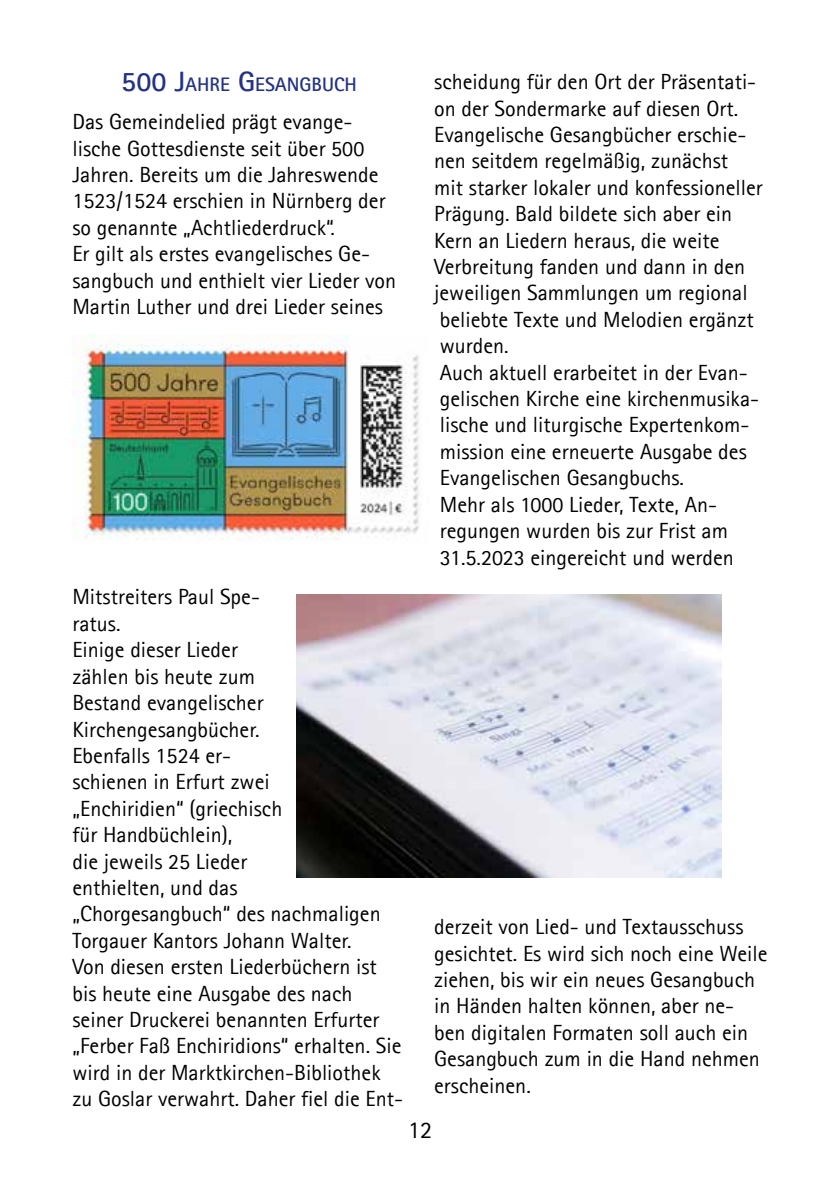
<style>
.page{position:relative;width:840px;height:1191px;background:#fff}
.page>*{position:absolute;margin:0;border:0;box-sizing:border-box;transform-origin:0 0}
.t1{font:24px "Agfa Rotis Sans Serif";color:#000}
.t2{font:22px/26.4px "Agfa Rotis Sans Serif";color:#000}
.t3{font:700 19.6px "Agfa Rotis Sans Serif";color:#243282}
.s1{font-size:28px}
</style>
<div class="page">
<img style="left:296px;top:594px;width:425px;height:283px">
<img style="left:72px;top:334px;width:347px;height:206px">
<p class="t3" style="left:121px;top:72px;width:237px"><span class="s1">500 J</span>AHRE <span class="s1">G</span>ESANGBUCH</p>
<p class="t2" style="left:72px;top:108px;width:325px">Das Gemeindelied prägt evange&shy;lische Gottesdienste seit über 500<br>Jahren. Bereits um die Jahreswende 1523/1524 erschien in Nürnberg der so genannte „Achtliederdruck“.<br>Er gilt als erstes evangelisches Ge&shy;sangbuch und enthielt vier Lieder von Martin Luther und drei Lieder seines</p>
<p class="t2" style="left:72px;top:583px;width:332px">Mitstreiters Paul Spe-<br>ratus.<br>Einige dieser Lieder<br>zählen bis heute zum<br>Bestand evangelischer<br>Kirchengesangbücher.<br>Ebenfalls 1524 er-<br>schienen in Erfurt zwei<br>„Enchiridien“ (griechisch<br>für Handbüchlein),<br>die jeweils 25 Lieder<br>enthielten, und das<br>„Chorgesangbuch“ des nachmaligen<br>Torgauer Kantors Johann Walter.<br>Von diesen ersten Liederbüchern ist bis heute eine Ausgabe des nach seiner Druckerei benannten Erfurter „Ferber Faß Enchiridions“ erhalten. Sie wird in der Marktkirchen-Bibliothek zu Goslar verwahrt. Daher fiel die Ent-</p>
<p class="t2" style="left:434px;top:68px;width:330px">scheidung für den Ort der Präsentati&shy;on der Sondermarke auf diesen Ort.<br>Evangelische Gesangbücher erschie&shy;nen seitdem regelmäßig, zunächst<br>mit starker lokaler und konfessioneller Prägung. Bald bildete sich aber ein Kern an Liedern heraus, die weite Verbreitung fanden und dann in den jeweiligen Sammlungen um regional beliebte Texte und Melodien ergänzt wurden.<br>Auch aktuell erarbeitet in der Evan&shy;gelischen Kirche eine kirchenmusika&shy;lische und liturgische Expertenkom&shy;mission eine erneuerte Ausgabe des Evangelischen Gesangbuchs.<br>Mehr als 1000 Lieder, Texte, An&shy;regungen wurden bis zur Frist am 31.5.2023 eingereicht und werden</p>
<p class="t2" style="left:434px;top:913px;width:335px">derzeit von Lied- und Textausschuss gesichtet. Es wird sich noch eine Weile ziehen, bis wir ein neues Gesangbuch in Händen halten können, aber ne&shy;ben digitalen Formaten soll auch ein<br>Gesangbuch zum in die Hand nehmen erscheinen.</p>
<p class="t1" style="left:408px;top:1115px;width:25px">12</p>
</div>
